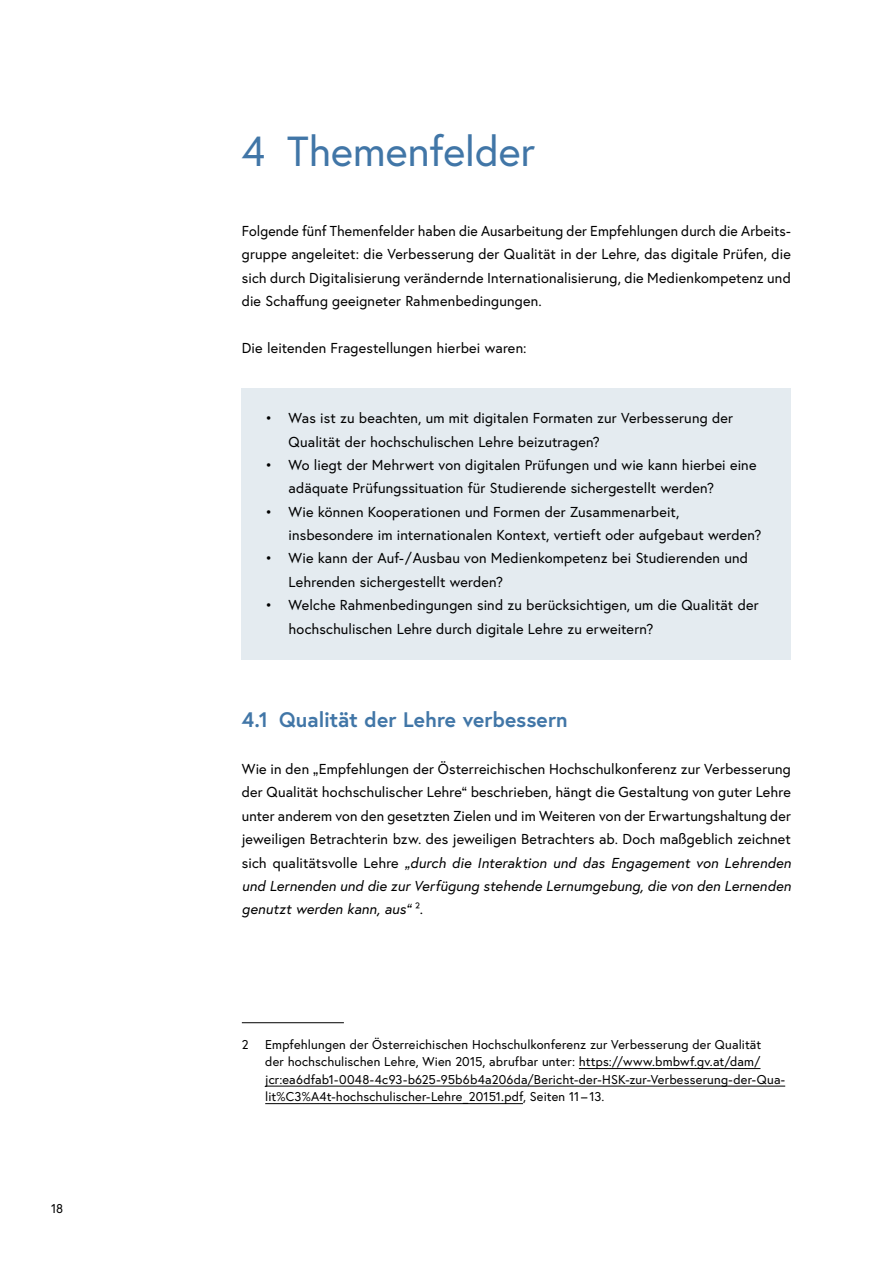
<style>
.page{position:relative;width:893px;height:1263px;background:#fff}
.page>*{position:absolute;margin:0;border:0;box-sizing:border-box;transform-origin:0 0}
.t1{font:42px "Europa Austria";letter-spacing:-.005em;color:#4176a7}
.t2{font:700 21px "Europa Austria";color:#4176a7}
.p_Abstand_danach{font:14.4px/23.4px "Europa Austria";letter-spacing:.01em;color:#000}
.p_Fußnote{font:12.75px/17.5px "Europa Austria";letter-spacing:.015em;color:#000}
.s1{font-style:italic}
</style>
<div class="page">
<div style="left:242px;top:388px;width:549px;height:85px;background:#e4ebf0"></div>
<div style="left:242px;top:435px;width:549px;height:85px;background:#e4ebf0"></div>
<div style="left:242px;top:482px;width:549px;height:85px;background:#e4ebf0"></div>
<div style="left:242px;top:529px;width:549px;height:84px;background:#e4ebf0"></div>
<div style="left:242px;top:576px;width:549px;height:84px;background:#e4ebf0"></div>
<hr style="left:242px;top:1022px;width:102px;height:1px;background:#000">
<hr style="left:579px;top:1068px;width:181px;height:1px;background:#000">
<hr style="left:265px;top:1086px;width:520px;height:1px;background:#000">
<hr style="left:265px;top:1103px;width:258px;height:1px;background:#000">
<p class="p_Fußnote" style="left:51px;top:1199px;width:14px">18</p>
<h1 class="t1" style="left:242px;top:124px;width:295px">4 Themenfelder</h1>
<p class="p_Abstand_danach" style="left:242px;top:219px;width:551px;text-align:justify">Folgende fünf Themenfelder haben die Ausarbeitung der Empfehlungen durch die Arbeits&shy;gruppe angeleitet: die Verbesserung der Qualität in der Lehre, das digitale Prüfen, die sich durch Digitalisierung verändernde Internationalisierung, die Medienkompetenz und die Schaffung geeigneter Rahmenbedingungen.</p>
<p class="p_Abstand_danach" style="left:242px;top:336px;width:286px">Die leitenden Fragestellungen hierbei waren:</p>
<p class="p_Abstand_danach" style="left:289px;top:406px;width:446px;text-indent:-23px">• Was ist zu beachten, um mit digitalen Formaten zur Verbesserung der<br>Qualität der hochschulischen Lehre beizutragen?</p>
<p class="p_Abstand_danach" style="left:289px;top:453px;width:469px;text-indent:-23px">• Wo liegt der Mehrwert von digitalen Prüfungen und wie kann hierbei eine adäquate Prüfungssituation für Studierende sichergestellt werden?</p>
<p class="p_Abstand_danach" style="left:289px;top:500px;width:474px;text-indent:-23px">• Wie können Kooperationen und Formen der Zusammenarbeit, insbesondere im internationalen Kontext, vertieft oder aufgebaut werden?</p>
<p class="p_Abstand_danach" style="left:289px;top:546px;width:461px;text-indent:-23px">• Wie kann der Auf-/Ausbau von Medienkompetenz bei Studierenden und<br>Lehrenden sichergestellt werden?</p>
<p class="p_Abstand_danach" style="left:289px;top:593px;width:471px;text-indent:-23px">• Welche Rahmenbedingungen sind zu berücksichtigen, um die Qualität der hochschulischen Lehre durch digitale Lehre zu erweitern?</p>
<h2 class="t2" style="left:242px;top:705px;width:327px">4.1 Qualität der Lehre verbessern</h2>
<p class="p_Abstand_danach" style="left:242px;top:757px;width:551px;text-align:justify">Wie in den „Empfehlungen der Österreichischen Hochschulkonferenz zur Verbesserung der Qualität hochschulischer Lehre“ beschrieben, hängt die Gestaltung von guter Lehre unter anderem von den gesetzten Zielen und im Weiteren von der Erwartungshaltung der jeweiligen Betrachterin bzw. des jeweiligen Betrachters ab. Doch maßgeblich zeichnet sich qualitätsvolle Lehre <span class="s1">„durch die Interaktion und das Engagement von Lehrenden und Lernenden und die zur Verfügung stehende Lernumgebung, die von den Lernenden genutzt werden kann, aus“</span> 2.</p>
<p class="p_Fußnote" style="left:242px;top:1035px;width:8px">2</p>
<p class="p_Fußnote" style="left:265px;top:1035px;width:521px">Empfehlungen der Österreichischen Hochschulkonferenz zur Verbesserung der Qualität<br>der hochschulischen Lehre, Wien 2015, abrufbar unter: https://www.bmbwf.gv.at/dam/ jcr:ea6dfab1-0048-4c93-b625-95b6b4a206da/Bericht-der-HSK-zur-Verbesserung-der-Qua&shy;lit%C3%A4t-hochschulischer-Lehre_20151.pdf, Seiten 11 – 13.</p>
</div>
